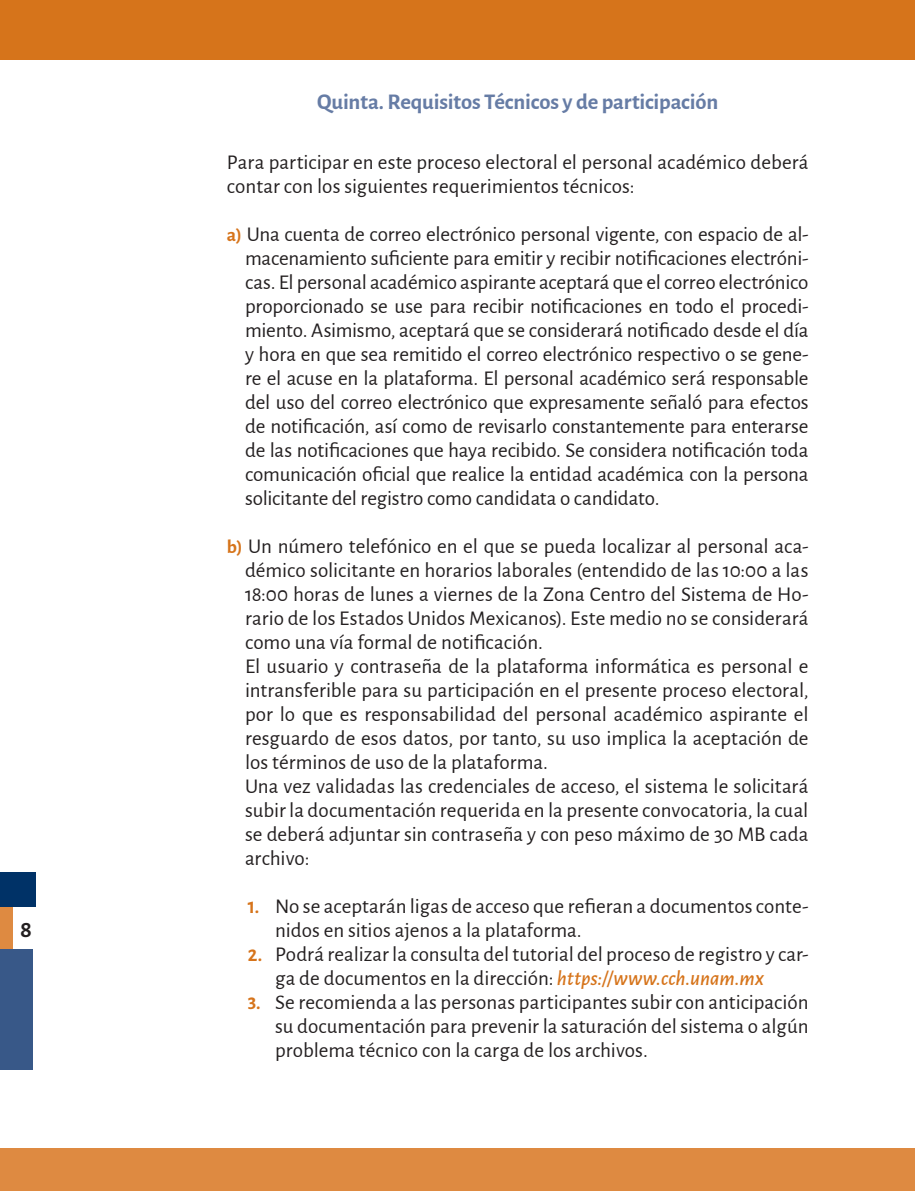
<style>
.page{position:relative;width:915px;height:1191px;background:#fff}
.page>*{position:absolute;margin:0;border:0;box-sizing:border-box;transform-origin:0 0}
.t1{font:700 24px "Alegreya Sans";color:#231f20}
.t2{font:700 22.5px "Alegreya Sans";letter-spacing:-.01em;color:#667ca5}
.t3{font:21px/24px "Alegreya Sans";color:#231f20}
.s1{font-weight:700;font-size:19.5px;color:#d6741b}
.s2{font-weight:500;font-style:italic;color:#d6741b}
</style>
<div class="page">
<div style="left:0;top:895px;width:13px;height:56px;background:#de8a41"></div>
<div style="left:0;top:872px;width:35px;height:34px;background:#003267"></div>
<div style="left:0;top:0;width:914px;height:60px;background:#d6741b"></div>
<div style="left:0;top:1147px;width:914px;height:44px;background:#de8a41"></div>
<div style="left:0;top:949px;width:33px;height:120px;background:#385888"></div>
<p class="t1" style="left:20px;top:912px;width:13px">8</p>
<p class="t2" style="left:317px;top:85px;width:402px">Quinta. Requisitos Técnicos y de participación</p>
<p class="t3" style="left:227px;top:149px;width:583px">Para participar en este proceso electoral el personal académico deberá contar con los siguientes requerimientos técnicos:</p>
<p class="t3" style="left:245px;top:221px;width:565px;text-align:justify;text-indent:-18px"><span class="s1">a)</span> Una cuenta de correo electrónico personal vigente, con espacio de al&shy;macenamiento suficiente para emitir y recibir notificaciones electróni&shy;cas. El personal académico aspirante aceptará que el correo electrónico proporcionado se use para recibir notificaciones en todo el procedi&shy;miento. Asimismo, aceptará que se considerará notificado desde el día y hora en que sea remitido el correo electrónico respectivo o se gene&shy;re el acuse en la plataforma. El personal académico será responsable del uso del correo electrónico que expresamente señaló para efectos de notificación, así como de revisarlo constantemente para enterarse de las notificaciones que haya recibido. Se considera notificación toda comunicación oficial que realice la entidad académica con la persona solicitante del registro como candidata o candidato.</p>
<p class="t3" style="left:245px;top:533px;width:565px;text-indent:-18px"><span class="s1">b)</span> Un número telefónico en el que se pueda localizar al personal aca&shy;démico solicitante en horarios laborales (entendido de las 10:00 a las 18:00 horas de lunes a viernes de la Zona Centro del Sistema de Ho&shy;rario de los Estados Unidos Mexicanos). Este medio no se considerará como una vía formal de notificación.<br>El usuario y contraseña de la plataforma informática es personal e intransferible para su participación en el presente proceso electoral, por lo que es responsabilidad del personal académico aspirante el resguardo de esos datos, por tanto, su uso implica la aceptación de los términos de uso de la plataforma.<br>Una vez validadas las credenciales de acceso, el sistema le solicitará subir la documentación requerida en la presente convocatoria, la cual se deberá adjuntar sin contraseña y con peso máximo de 30 MB cada archivo:</p>
<p class="t3" style="left:275px;top:893px;width:535px;text-indent:-27px"><span class="s1">1.</span> No se aceptarán ligas de acceso que refieran a documentos conte&shy;nidos en sitios ajenos a la plataforma.</p>
<p class="t3" style="left:275px;top:941px;width:535px;text-indent:-27px"><span class="s1">2.</span> Podrá realizar la consulta del tutorial del proceso de registro y car&shy;ga de documentos en la dirección: <span class="s2">https://www.cch.unam.mx</span></p>
<p class="t3" style="left:275px;top:989px;width:535px;text-align:justify;text-indent:-27px"><span class="s1">3.</span> Se recomienda a las personas participantes subir con anticipación su documentación para prevenir la saturación del sistema o algún problema técnico con la carga de los archivos.</p>
</div>
